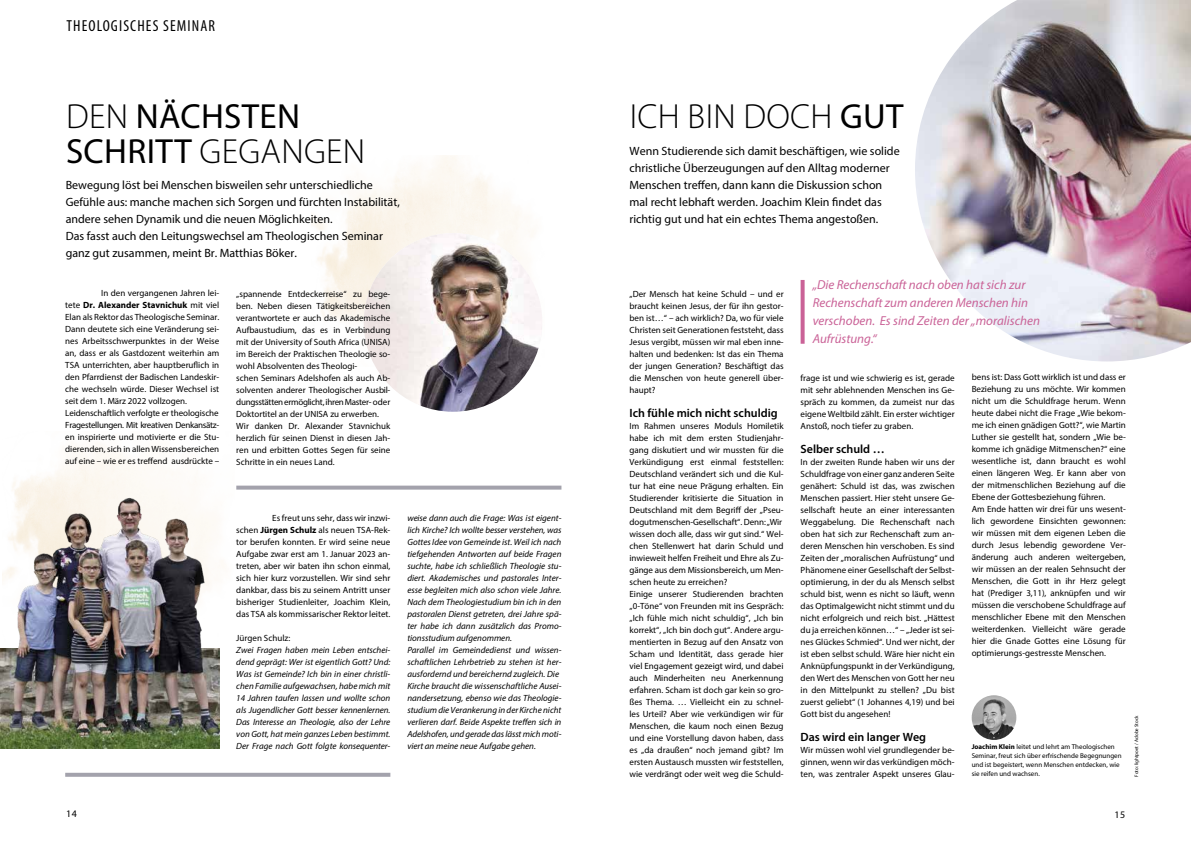
<style>
.page{position:relative;width:1191px;height:842px;background:#fff}
.page>*{position:absolute;margin:0;border:0;box-sizing:border-box;transform-origin:0 0}
.t1{font:35px/35px "Myriad Pro";letter-spacing:.01em;color:#000}
.t2{font:300 35px "Myriad Pro";letter-spacing:.01em;color:#000}
.t3{font:condensed 16px "Myriad Pro";letter-spacing:.07em;color:#000}
.t4{font:italic 13px/18px "Myriad Pro";color:#ca6297}
.t5{font:12px/17px "Myriad Pro";color:#000}
.t6{font:600 12px "Myriad Pro";color:#000}
.t7{font:10px "Myriad Pro";color:#000}
.t8{font:9px/12px "Myriad Pro";color:#000;text-align:justify}
.t9{font:italic 9px/12px "Myriad Pro";color:#000;text-align:justify}
.t10{font:7px/9px "Myriad Pro";color:#000}
.t11{font:5px "Myriad Pro";color:#000}
.s1{font-weight:300}
.s2{font-weight:400}
.s3{font-weight:700}
</style>
<div class="page">
<img style="left:364px;top:233px;width:178px;height:179px;border-radius:89px">
<img style="left:971px;top:695px;width:45px;height:45px;border-radius:22px">
<img style="left:2px;top:491px;width:228px;height:162px">
<img style="left:0;top:648px;width:219px;height:100px">
<svg style="left:236px;top:486px;width:325px;height:4px"></svg>
<svg style="left:65px;top:773px;width:325px;height:4px"></svg>
<img style="left:915px;top:0;width:276px;height:361px">
<svg style="left:800px;top:280px;width:4px;height:64px"></svg>
<h2 class="t3" style="left:66px;top:16px;width:150px">THEOLOGISCHES SEMINAR</h2>
<h1 class="t1" style="left:66px;top:98px;width:301px"><span class="s1">DEN</span> NÄCHSTEN<br>SCHRITT <span class="s1">GEGANGEN</span></h1>
<p class="t5" style="left:66px;top:176px;width:336px">Bewegung löst bei Menschen bisweilen sehr unterschiedliche Gefühle aus: manche machen sich Sorgen und fürchten Instabilität, andere sehen Dynamik und die neuen Möglichkeiten.<br>Das fasst auch den Leitungswechsel am Theologischen Seminar ganz gut zusammen, meint Br. Matthias Böker.</p>
<h1 class="t2" style="left:630px;top:96px;width:275px">ICH BIN DOCH <span class="s2">GUT</span></h1>
<p class="t5" style="left:629px;top:142px;width:272px">Wenn Studierende sich damit beschäftigen, wie solide christliche Überzeugungen auf den Alltag moderner Menschen treffen, dann kann die Diskussion schon mal recht lebhaft werden. Joachim Klein findet das richtig gut und hat ein echtes Thema angestoßen.</p>
<p class="t8" style="left:65px;top:287px;width:156px;text-align:left;text-indent:36px">In den vergangenen Jahren lei&shy;tete <span class="s3">Dr. Alexander Stavnichuk</span> mit viel Elan als Rektor das Theologische Seminar.<br>Dann deutete sich eine Veränderung sei&shy;nes Arbeitsschwerpunktes in der Weise an, dass er als Gastdozent weiterhin am TSA unterrichten, aber hauptberuflich in den Pfarrdienst der Badischen Landeskir&shy;che wechseln würde. Dieser Wechsel ist seit dem 1. März 2022 vollzogen.<br>Leidenschaftlich verfolgte er theologische Fragestellungen. Mit kreativen Denkansätz&shy;en inspirierte und motivierte er die Stu&shy;dierenden, sich in allen Wissensbereichen auf eine – wie er es treffend ausdrückte –</p>
<p class="t8" style="left:236px;top:287px;width:156px;text-align:left">„spannende Entdeckerreise“ zu bege&shy;ben. Neben diesen Tätigkeitsbereichen verantwortete er auch das Akademische Aufbaustudium, das es in Verbindung mit der University of South Africa (UNISA) im Bereich der Praktischen Theologie so&shy;wohl Absolventen des Theologi-<br>schen Seminars Adelshofen als auch Ab&shy;solventen anderer Theologischer Ausbil&shy;dungsstätten ermöglicht, ihren Master- oder Doktortitel an der UNISA zu erwerben.<br>Wir danken Dr. Alexander Stavnichuk herzlich für seinen Dienst in diesen Jah&shy;ren und erbitten Gottes Segen für seine Schritte in ein neues Land.</p>
<h3 class="t4" style="left:812px;top:275px;width:229px">„Die Rechenschaft nach oben hat sich zur Rechenschaft zum anderen Menschen hin verschoben. Es sind Zeiten der „moralischen Aufrüstung.“</h3>
<p class="t8" style="left:629px;top:287px;width:156px">„Der Mensch hat keine Schuld – und er braucht keinen Jesus, der für ihn gestor&shy;ben ist…“ – ach wirklich? Da, wo für viele Christen seit Generationen feststeht, dass Jesus vergibt, müssen wir mal eben inne&shy;halten und bedenken: Ist das ein Thema der jungen Generation? Beschäftigt das die Menschen von heute generell über&shy;haupt?</p>
<h3 class="t6" style="left:629px;top:405px;width:150px">Ich fühle mich nicht schuldig</h3>
<p class="t8" style="left:629px;top:419px;width:156px;text-align:left">Im Rahmen unseres Moduls Homiletik habe ich mit dem ersten Studienjahr&shy;gang diskutiert und wir mussten für die Verkündigung erst einmal feststellen:<br>Deutschland verändert sich und die Kul&shy;tur hat eine neue Prägung erhalten. Ein Studierender kritisierte die Situation in Deutschland mit dem Begriff der „Pseu&shy;dogutmenschen-Gesellschaft“. Denn: „Wir wissen doch alle, dass wir gut sind.“ Wel&shy;chen Stellenwert hat darin Schuld und inwieweit helfen Freiheit und Ehre als Zu&shy;gänge aus dem Missionsbereich, um Men&shy;schen heute zu erreichen?<br>Einige unserer Studierenden brachten „0-Töne“ von Freunden mit ins Gespräch: „Ich fühle mich nicht schuldig“, „Ich bin korrekt“, „Ich bin doch gut“. Andere argu&shy;mentierten in Bezug auf den Ansatz von Scham und Identität, dass gerade hier viel Engagement gezeigt wird, und dabei auch Minderheiten neu Anerkennung erfahren. Scham ist doch gar kein so gro&shy;ßes Thema. … Vielleicht ein zu schnel&shy;les Urteil? Aber wie verkündigen wir für Menschen, die kaum noch einen Bezug und eine Vorstellung davon haben, dass es „da draußen“ noch jemand gibt? Im ersten Austausch mussten wir feststellen, wie verdrängt oder weit weg die Schuld-</p>
<p class="t8" style="left:971px;top:371px;width:156px;text-align:left">bens ist: Dass Gott wirklich ist und dass er Beziehung zu uns möchte. Wir kommen nicht um die Schuldfrage herum. Wenn heute dabei nicht die Frage „Wie bekom&shy;me ich einen gnädigen Gott?“, wie Martin Luther sie gestellt hat, sondern „Wie be&shy;komme ich gnädige Mitmenschen?“ eine wesentliche ist, dann braucht es wohl einen längeren Weg. Er kann aber von der mitmenschlichen Beziehung auf die Ebene der Gottesbeziehung führen.<br>Am Ende hatten wir drei für uns wesent&shy;lich gewordene Einsichten gewonnen: wir müssen mit dem eigenen Leben die durch Jesus lebendig gewordene Ver&shy;änderung auch anderen weitergeben, wir müssen an der realen Sehnsucht der Menschen, die Gott in ihr Herz gelegt hat (Prediger 3,11), anknüpfen und wir müssen die verschobene Schuldfrage auf menschlicher Ebene mit den Menschen weiterdenken. Vielleicht wäre gerade hier die Gnade Gottes eine Lösung für optimierungs-gestresste Menschen.</p>
<p class="t8" style="left:800px;top:372px;width:156px">frage ist und wie schwierig es ist, gerade mit sehr ablehnenden Menschen ins Ge&shy;spräch zu kommen, da zumeist nur das eigene Weltbild zählt. Ein erster wichtiger Anstoß, noch tiefer zu graben.</p>
<h3 class="t6" style="left:800px;top:441px;width:86px">Selber schuld …</h3>
<p class="t8" style="left:800px;top:456px;width:156px">In der zweiten Runde haben wir uns der Schuldfrage von einer ganz anderen Seite genähert: Schuld ist das, was zwischen Menschen passiert. Hier steht unsere Ge&shy;sellschaft heute an einer interessanten Weggabelung. Die Rechenschaft nach oben hat sich zur Rechenschaft zum an&shy;deren Menschen hin verschoben. Es sind Zeiten der „moralischen Aufrüstung“ und Phänomene einer Gesellschaft der Selbst&shy;optimierung, in der du als Mensch selbst schuld bist, wenn es nicht so läuft, wenn das Optimalgewicht nicht stimmt und du nicht erfolgreich und reich bist. „Hättest du ja erreichen können…“ – „Jeder ist sei&shy;nes Glückes Schmied“. Und wer nicht, der ist eben selbst schuld. Wäre hier nicht ein Anknüpfungspunkt in der Verkündigung, den Wert des Menschen von Gott her neu in den Mittelpunkt zu stellen? „Du bist zuerst geliebt“ (1 Johannes 4,19) und bei Gott bist du angesehen!</p>
<h3 class="t6" style="left:800px;top:729px;width:127px">Das wird ein langer Weg</h3>
<p class="t8" style="left:800px;top:744px;width:156px">Wir müssen wohl viel grundlegender be&shy;ginnen, wenn wir das verkündigen möch&shy;ten, was zentraler Aspekt unseres Glau-</p>
<p class="t8" style="left:236px;top:511px;width:156px;text-indent:36px">Es freut uns sehr, dass wir inzwi&shy;schen <span class="s3">Jürgen Schulz</span> als neuen TSA-Rek&shy;tor berufen konnten. Er wird seine neue Aufgabe zwar erst am 1. Januar 2023 an&shy;treten, aber wir baten ihn schon einmal, sich hier kurz vorzustellen. Wir sind sehr dankbar, dass bis zu seinem Antritt unser bisheriger Studienleiter, Joachim Klein, das TSA als kommissarischer Rektor leitet.</p>
<p class="t8" style="left:236px;top:631px;width:55px">Jürgen Schulz:</p>
<p class="t9" style="left:236px;top:643px;width:156px">Zwei Fragen haben mein Leben entschei&shy;dend geprägt: Wer ist eigentlich Gott? Und:<br>Was ist Gemeinde? Ich bin in einer christli&shy;chen Familie aufgewachsen, habe mich mit 14 Jahren taufen lassen und wollte schon als Jugendlicher Gott besser kennenlernen.<br>Das Interesse an Theologie, also der Lehre von Gott, hat mein ganzes Leben bestimmt.<br>Der Frage nach Gott folgte konsequenter-</p>
<p class="t9" style="left:407px;top:511px;width:156px;text-align:left">weise dann auch die Frage: Was ist eigent&shy;lich Kirche? Ich wollte besser verstehen, was Gottes Idee von Gemeinde ist. Weil ich nach tiefgehenden Antworten auf beide Fragen suchte, habe ich schließlich Theologie stu&shy;diert. Akademisches und pastorales Inter&shy;esse begleiten mich also schon viele Jahre.<br>Nach dem Theologiestudium bin ich in den pastoralen Dienst getreten, drei Jahre spä&shy;ter habe ich dann zusätzlich das Promo&shy;tionsstudium aufgenommen.<br>Parallel im Gemeindedienst und wissen&shy;schaftlichen Lehrbetrieb zu stehen ist her&shy;ausfordernd und bereichernd zugleich. Die Kirche braucht die wissenschaftliche Ausei&shy;nandersetzung, ebenso wie das Theologie&shy;studium die Verankerung in der Kirche nicht verlieren darf. Beide Aspekte treffen sich in Adelshofen, und gerade das lässt mich moti&shy;viert an meine neue Aufgabe gehen.</p>
<p class="t10" style="left:971px;top:742px;width:151px"><span class="s3">Joachim Klein</span> leitet und lehrt am Theologischen Seminar, freut sich über erfrischende Begegnungen und ist begeistert, wenn Menschen entdecken, wie sie reifen und wachsen.</p>
<p class="t11" style="left:1133px;top:777px;width:63px;rotate:-90deg">Foto: lightpoet / Adobe Stock</p>
<p class="t7" style="left:66px;top:808px;width:12px">14</p>
<p class="t7" style="left:1114px;top:809px;width:12px">15</p>
</div>
